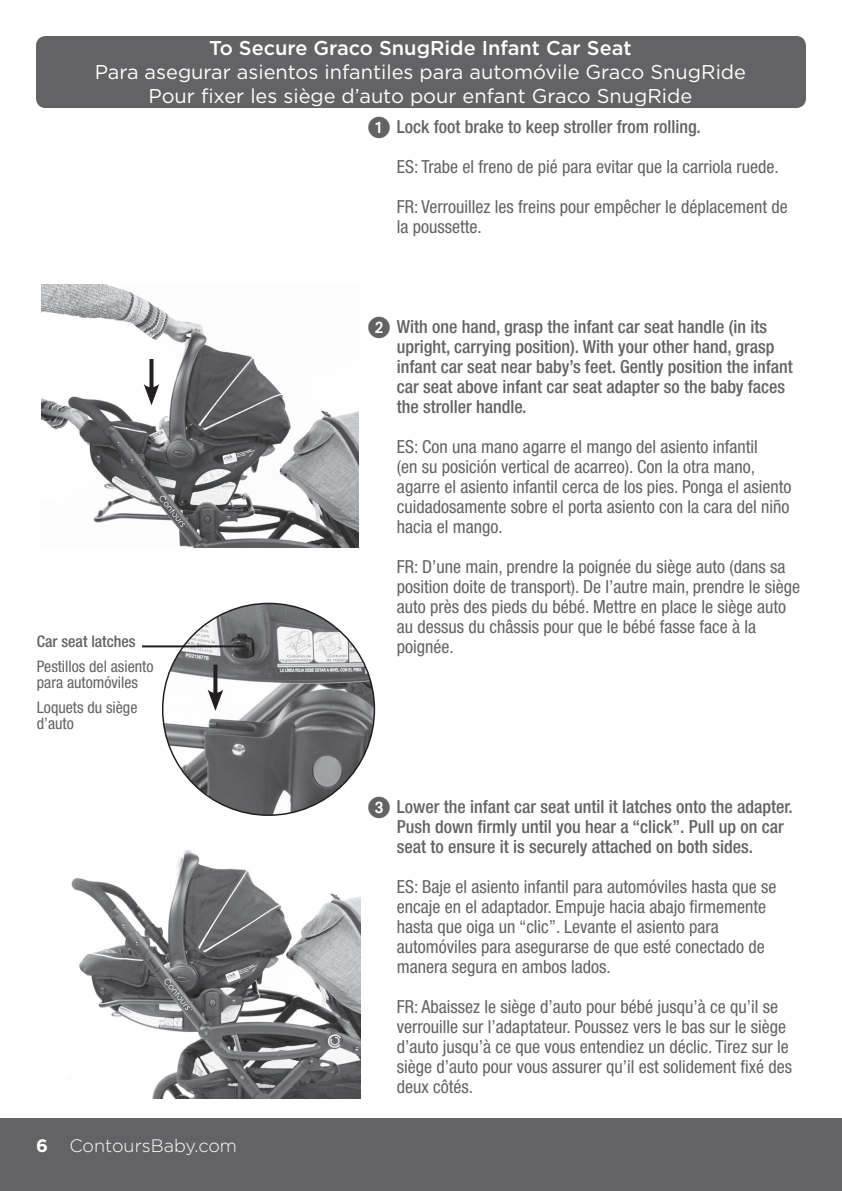
<style>
.page{position:relative;width:842px;height:1191px;background:#fff}
.page>*{position:absolute;margin:0;border:0;box-sizing:border-box;transform-origin:0 0}
.t1{font:20px/24px "Gotham";color:#fff;text-align:center}
.t2{font:500 20px "Gotham";color:#fff}
.t3{font:condensed 18px/20px "Helvetica Neue";color:#636366}
.t4{font:500 condensed 18px/20px "Helvetica Neue";color:#636366}
.t5{font:300 18px "Gotham";color:#fff}
.t6{font:condensed 16px/16px "Helvetica Neue";color:#636366}
.t7{font:500 condensed 16px "Helvetica Neue";color:#636366}
.s1{font-weight:700}
.s2{font-family:"European Pi One";font-weight:400;font-stretch:normal;font-size:22px}
</style>
<div class="page">
<div style="left:0;top:1119px;width:842px;height:72px;background:#636366"></div>
<img style="left:41px;top:284px;width:318px;height:263px">
<img style="left:163px;top:603px;width:211px;height:212px;border-radius:106px">
<img style="left:71px;top:850px;width:290px;height:248px">
<svg style="left:149px;top:359px;width:4px;height:25px"></svg>
<svg style="left:144px;top:384px;width:15px;height:21px"></svg>
<svg style="left:213px;top:664px;width:4px;height:25px"></svg>
<svg style="left:208px;top:689px;width:15px;height:22px"></svg>
<hr style="left:142px;top:645px;width:104px;height:2px;background:#231f20">
<div style="left:37px;top:37px;width:768px;height:70px;background:#636366;border-radius:9px"></div>
<div style="left:36px;top:36px;width:770px;height:72px;border:2px solid #636366;border-radius:9px"></div>
<p class="t2" style="left:209px;top:35px;width:424px">To Secure Graco SnugRide Infant Car Seat</p>
<p class="t1" style="left:95px;top:60px;width:653px">Para asegurar asientos infantiles para automóvile Graco SnugRide<br>Pour fixer les siège d’auto pour enfant Graco SnugRide</p>
<p class="t7" style="left:37px;top:631px;width:100px">Car seat latches</p>
<p class="t6" style="left:37px;top:658px;width:118px">Pestillos del asiento para automóviles</p>
<p class="t6" style="left:37px;top:699px;width:102px">Loquets du siège d’auto</p>
<p class="t5" style="left:36px;top:1134px;width:203px"><span class="s1">6</span> ContoursBaby.com</p>
<p class="t4" style="left:368px;top:116px;width:334px"><span class="s2">1</span> Lock foot brake to keep stroller from rolling.</p>
<p class="t3" style="left:397px;top:156px;width:383px">ES: Trabe el freno de pié para evitar que la carriola ruede.</p>
<p class="t3" style="left:397px;top:196px;width:392px">FR: Verrouillez les freins pour empêcher le déplacement de la poussette.</p>
<p class="t4" style="left:397px;top:316px;width:397px;text-indent:-29px"><span class="s2">2</span> With one hand, grasp the infant car seat handle (in its upright, carrying position). With your other hand, grasp infant car seat near baby’s feet. Gently position the infant car seat above infant car seat adapter so the baby faces the stroller handle.</p>
<p class="t3" style="left:397px;top:436px;width:396px">ES: Con una mano agarre el mango del asiento infantil<br>(en su posición vertical de acarreo). Con la otra mano, agarre el asiento infantil cerca de los pies. Ponga el asiento cuidadosamente sobre el porta asiento con la cara del niño hacia el mango.</p>
<p class="t3" style="left:397px;top:556px;width:405px">FR: D’une main, prendre la poignée du siège auto (dans sa position doite de transport). De l’autre main, prendre le siège auto près des pieds du bébé. Mettre en place le siège auto au dessus du châssis pour que le bébé fasse face à la poignée.</p>
<p class="t4" style="left:397px;top:796px;width:397px;text-indent:-29px"><span class="s2">3</span> Lower the infant car seat until it latches onto the adapter.<br>Push down firmly until you hear a “click”. Pull up on car seat to ensure it is securely attached on both sides.</p>
<p class="t3" style="left:397px;top:876px;width:381px">ES: Baje el asiento infantil para automóviles hasta que se encaje en el adaptador. Empuje hacia abajo firmemente hasta que oiga un “clic”. Levante el asiento para automóviles para asegurarse de que esté conectado de manera segura en ambos lados.</p>
<p class="t3" style="left:397px;top:996px;width:396px">FR: Abaissez le siège d’auto pour bébé jusqu’à ce qu’il se verrouille sur l’adaptateur. Poussez vers le bas sur le siège d’auto jusqu’à ce que vous entendiez un déclic. Tirez sur le siège d’auto pour vous assurer qu’il est solidement fixé des deux côtés.</p>
</div>
